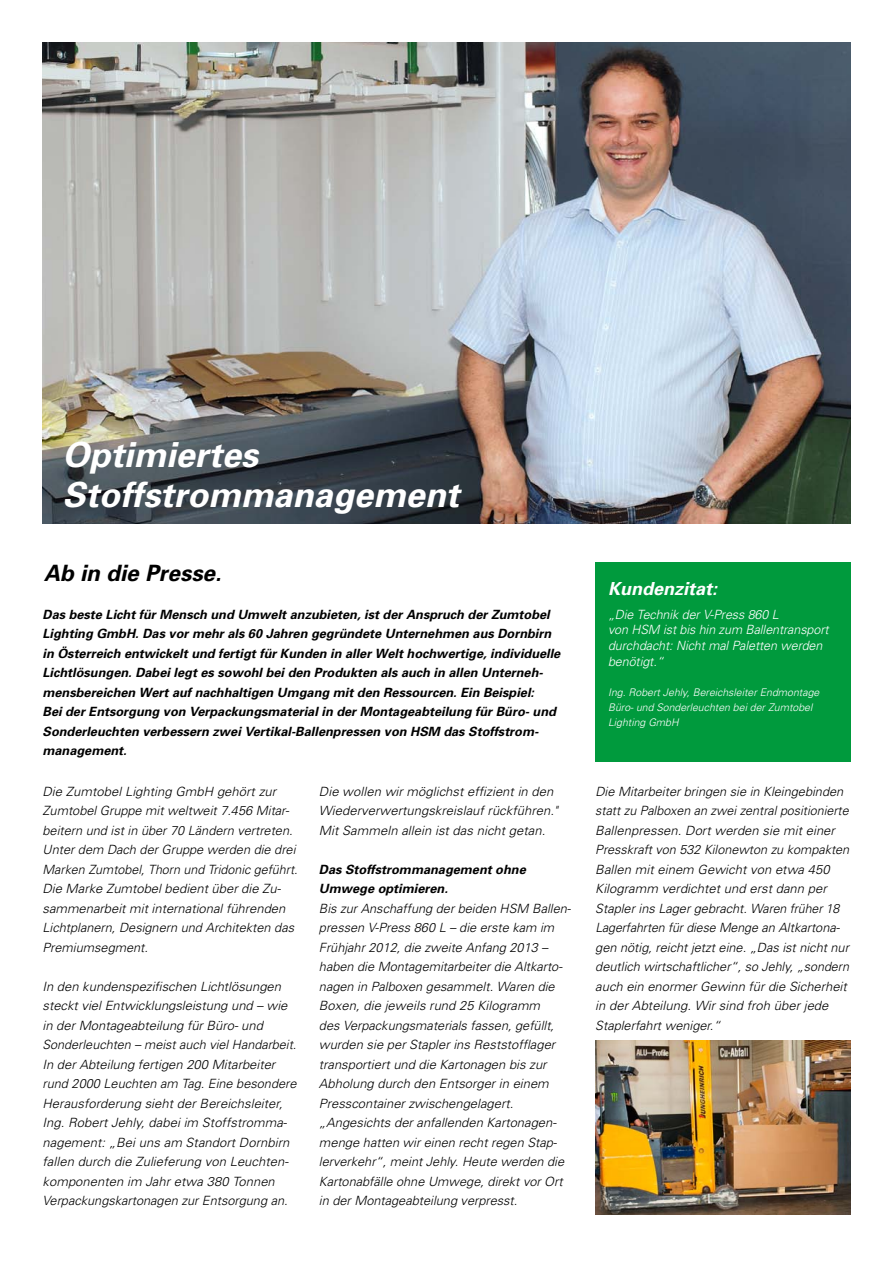
<style>
.page{position:relative;width:893px;height:1263px;background:#fff}
.page>*{position:absolute;margin:0;border:0;box-sizing:border-box;transform-origin:0 0}
.t1{font:italic 700 34.5px/40.5px "Univers";color:#fff}
.t2{font:italic 700 22.5px "Univers";color:#000}
.t3{font:italic 700 18px "Univers";color:#fff}
.t4{font:italic 300 12.75px/19.5px "Univers";color:#000}
.t5{font:italic 700 12.75px/19.5px "Univers";color:#000}
.t6{font:italic 300 12.75px/15.8px "Univers";letter-spacing:-.005em;color:#fff}
.t7{font:italic 300 10.5px/15px "Univers";color:#fff}
</style>
<div class="page">
<div style="left:595px;top:563px;width:255px;height:199px;background:#009a3d"></div>
<img style="left:43px;top:43px;width:807px;height:480px">
<img style="left:595px;top:1040px;width:255px;height:174px">
<h1 class="t1" style="left:63px;top:434px;width:398px">Optimiertes<br>Stoffstrommanagement</h1>
<h2 class="t2" style="left:44px;top:559px;width:179px">Ab in die Presse.</h2>
<p class="t5" style="left:43px;top:604px;width:519px">Das beste Licht für Mensch und Umwelt anzubieten, ist der Anspruch der Zumtobel Lighting GmbH. Das vor mehr als 60 Jahren gegründete Unternehmen aus Dornbirn in Österreich entwickelt und fertigt für Kunden in aller Welt hochwertige, individuelle Lichtlösungen. Dabei legt es sowohl bei den Produkten als auch in allen Unterneh&shy;mensbereichen Wert auf nachhaltigen Umgang mit den Ressourcen. Ein Beispiel:<br>Bei der Entsorgung von Verpackungsmaterial in der Montageabteilung für Büro- und Sonderleuchten verbessern zwei Vertikal-Ballenpressen von HSM das Stoffstrom&shy;management.</p>
<p class="t4" style="left:43px;top:781px;width:257px">Die Zumtobel Lighting GmbH gehört zur Zumtobel Gruppe mit weltweit 7.456 Mitar&shy;beitern und ist in über 70 Ländern vertreten.<br>Unter dem Dach der Gruppe werden die drei Marken Zumtobel, Thorn und Tridonic geführt.<br>Die Marke Zumtobel bedient über die Zu&shy;sammenarbeit mit international führenden Lichtplanern, Designern und Architekten das Premiumsegment.</p>
<p class="t4" style="left:43px;top:976px;width:255px">In den kundenspezifischen Lichtlösungen steckt viel Entwicklungsleistung und – wie in der Montageabteilung für Büro- und Sonderleuchten – meist auch viel Handarbeit.<br>In der Abteilung fertigen 200 Mitarbeiter rund 2000 Leuchten am Tag. Eine besondere Herausforderung sieht der Bereichsleiter, Ing. Robert Jehly, dabei im Stoffstromma&shy;nagement: „Bei uns am Standort Dornbirn fallen durch die Zulieferung von Leuchten&shy;komponenten im Jahr etwa 380 Tonnen Verpackungskartonagen zur Entsorgung an.</p>
<p class="t4" style="left:319px;top:781px;width:240px">Die wollen wir möglichst effizient in den<br>Wiederverwertungskreislauf rückführen."<br>Mit Sammeln allein ist das nicht getan.</p>
<p class="t5" style="left:319px;top:859px;width:208px">Das Stoffstrommanagement ohne<br>Umwege optimieren.</p>
<p class="t4" style="left:319px;top:898px;width:254px">Bis zur Anschaffung der beiden HSM Ballen&shy;pressen V-Press 860 L – die erste kam im Frühjahr 2012, die zweite Anfang 2013 – haben die Montagemitarbeiter die Altkarto&shy;nagen in Palboxen gesammelt. Waren die Boxen, die jeweils rund 25 Kilogramm<br>des Verpackungsmaterials fassen, gefüllt, wurden sie per Stapler ins Reststofflager transportiert und die Kartonagen bis zur Abholung durch den Entsorger in einem Presscontainer zwischengelagert. „Angesichts der anfallenden Kartonagen&shy;menge hatten wir einen recht regen Stap&shy;lerverkehr“, meint Jehly. Heute werden die Kartonabfälle ohne Umwege, direkt vor Ort in der Montageabteilung verpresst.</p>
<h3 class="t3" style="left:608px;top:577px;width:111px">Kundenzitat:</h3>
<p class="t6" style="left:608px;top:606px;width:222px">„Die Technik der V-Press 860 L<br>von HSM ist bis hin zum Ballentransport durchdacht: Nicht mal Paletten werden benötigt.“</p>
<p class="t7" style="left:608px;top:685px;width:213px">Ing. Robert Jehly, Bereichsleiter Endmontage<br>Büro- und Sonderleuchten bei der Zumtobel<br>Lighting GmbH</p>
<p class="t4" style="left:595px;top:781px;width:255px">Die Mitarbeiter bringen sie in Kleingebinden statt zu Palboxen an zwei zentral positionierte Ballenpressen. Dort werden sie mit einer Presskraft von 532 Kilonewton zu kompakten Ballen mit einem Gewicht von etwa 450<br>Kilogramm verdichtet und erst dann per Stapler ins Lager gebracht. Waren früher 18<br>Lagerfahrten für diese Menge an Altkartona&shy;gen nötig, reicht jetzt eine. „Das ist nicht nur deutlich wirtschaftlicher“, so Jehly, „sondern auch ein enormer Gewinn für die Sicherheit in der Abteilung. Wir sind froh über jede Staplerfahrt weniger.“</p>
</div>
